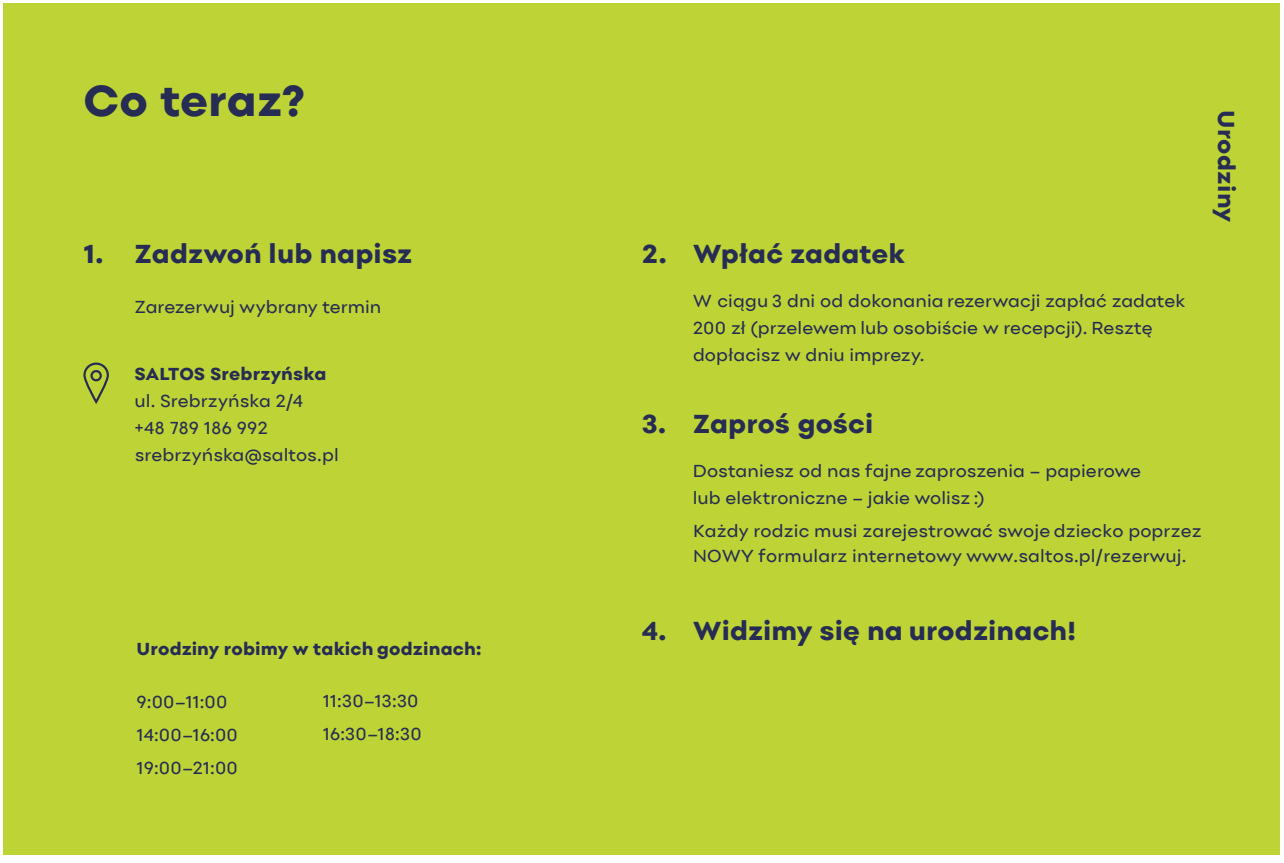
<style>
.page{position:relative;width:1284px;height:863px;background:#fff}
.page>*{position:absolute;margin:0;border:0;box-sizing:border-box;transform-origin:0 0}
.t1{font:800 45px "Point";color:#262c53}
.t2{font:800 27px "Point";letter-spacing:.005em;color:#262c53}
.t3{font:800 24px "Point";letter-spacing:.015em;color:#262c53}
.t4{font:18px/27px "Point";letter-spacing:.005em;color:#262c53}
.t5{font:800 18px "Point";letter-spacing:.01em;color:#262c53}
</style>
<div class="page">
<div style="left:4px;top:4px;width:1275px;height:850px;background:#bed436"></div>
<svg style="left:90px;top:370px;width:12px;height:12px"></svg>
<div style="left:83px;top:362px;width:26px;height:41px;border:2px solid #262c53;border-radius:12px"></div>
<h1 class="t1" style="left:83px;top:84px;width:223px">Co teraz?</h1>
<h2 class="t2" style="left:83px;top:243px;width:330px">1. Zadzwoń lub napisz</h2>
<p class="t4" style="left:134px;top:295px;width:248px">Zarezerwuj wybrany termin</p>
<p class="t5" style="left:134px;top:367px;width:193px">SALTOS Srebrzyńska</p>
<p class="t4" style="left:135px;top:389px;width:205px">ul. Srebrzyńska 2/4<br>+48 789 186 992 srebrzyńska@saltos.pl</p>
<p class="t5" style="left:137px;top:642px;width:346px">Urodziny robimy w takich godzinach:</p>
<p class="t4" style="left:137px;top:686px;width:103px;line-height:33px">9:00–11:00<br>14:00–16:00<br>19:00–21:00</p>
<p class="t4" style="left:323px;top:686px;width:100px;line-height:33px">11:30–13:30<br>16:30–18:30</p>
<h2 class="t2" style="left:641px;top:243px;width:265px">2. Wpłać zadatek</h2>
<p class="t4" style="left:692px;top:289px;width:494px">W ciągu 3 dni od dokonania rezerwacji zapłać zadatek<br>200 zł (przelewem lub osobiście w recepcji). Resztę dopłacisz w dniu imprezy.</p>
<h3 class="t3" style="left:1235px;top:110px;width:113px;rotate:90deg">Urodziny</h3>
<h2 class="t2" style="left:641px;top:413px;width:233px">3. Zaproś gości</h2>
<p class="t4" style="left:692px;top:459px;width:450px">Dostaniesz od nas fajne zaproszenia – papierowe lub elektroniczne – jakie wolisz :)</p>
<p class="t4" style="left:693px;top:519px;width:510px;line-height:25.5px">Każdy rodzic musi zarejestrować swoje dziecko poprzez<br>NOWY formularz internetowy www.saltos.pl/rezerwuj.</p>
<h2 class="t2" style="left:641px;top:619px;width:436px">4. Widzimy się na urodzinach!</h2>
</div>
